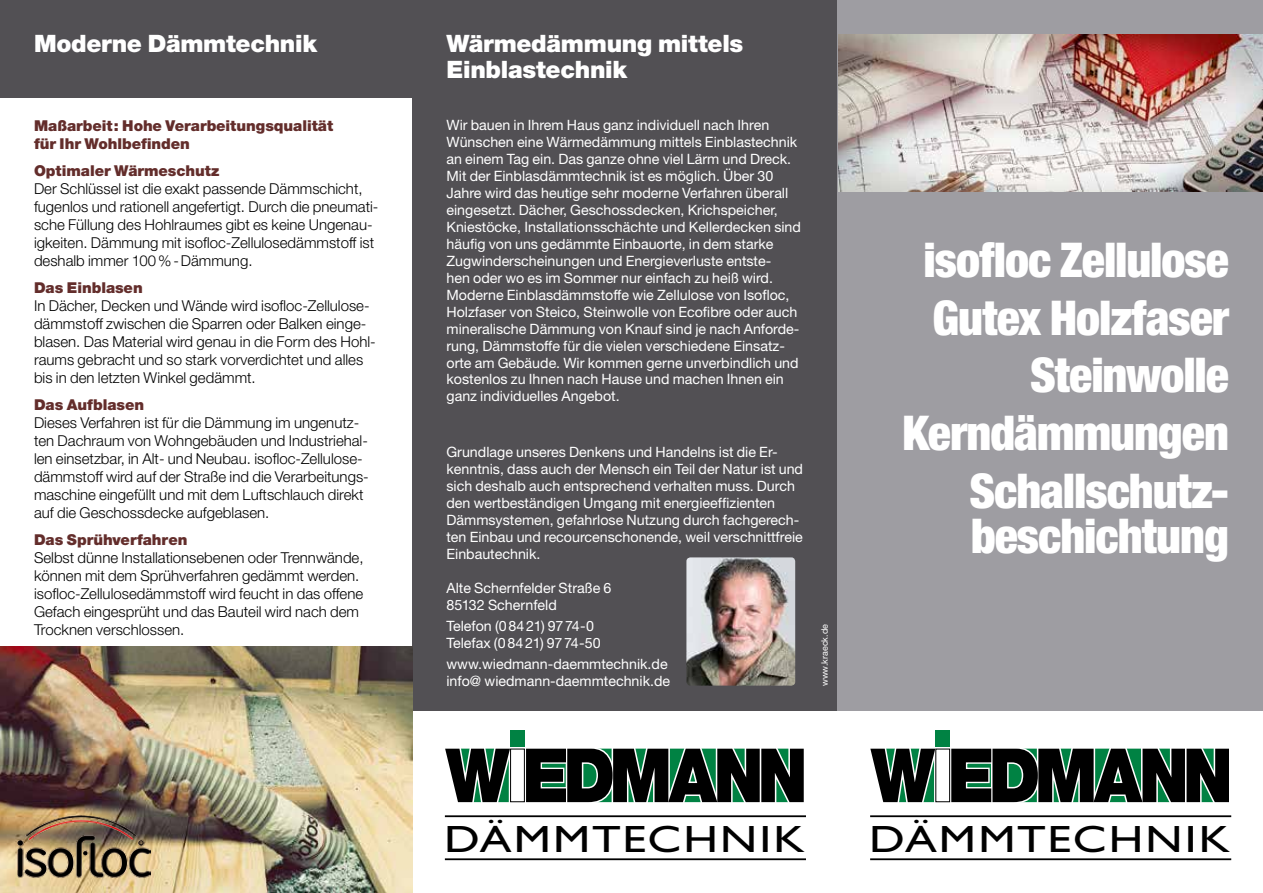
<style>
.page{position:relative;width:1263px;height:893px;background:#fff}
.page>*{position:absolute;margin:0;border:0;box-sizing:border-box;transform-origin:0 0}
.t1{font:900 condensed 48px/57.8px "Helvetica Neue";letter-spacing:-.02em;color:#fff;text-align:right}
.t2{font:38.1px "Gill Sans";letter-spacing:.045em;color:#000;scale:1.25 1}
.t3{font:900 24px/25.5px "Helvetica Neue";letter-spacing:-.01em;color:#fff}
.t4{font:300 15px/18px "Helvetica Neue";color:#000}
.t5{font:900 15px/18px "Helvetica Neue";letter-spacing:-.005em;color:#632d2b}
.t6{font:14.25px/17px "Helvetica Neue";color:#fff}
.t7{font:9px "Helvetica Neue";color:#fff}
</style>
<div class="page">
<div style="left:412px;top:0;width:426px;height:710px;background:#525054"></div>
<div style="left:838px;top:0;width:425px;height:710px;background:#9e9da2"></div>
<div style="left:0;top:0;width:412px;height:98px;background:#525054"></div>
<img style="left:686px;top:557px;width:109px;height:129px">
<svg style="left:445px;top:748px;width:359px;height:55px;background:#293a32"></svg>
<div style="left:511px;top:749px;width:13px;height:53px;background:#fff"></div>
<div style="left:510px;top:749px;width:15px;height:53px;border:1px solid #000"></div>
<div style="left:510px;top:730px;width:15px;height:17px;background:#008243"></div>
<hr style="left:445px;top:815px;width:361px;height:2px;background:#000">
<hr style="left:445px;top:858px;width:361px;height:2px;background:#000">
<svg style="left:870px;top:748px;width:359px;height:55px;background:#2a3c33"></svg>
<div style="left:936px;top:749px;width:14px;height:53px;background:#fff"></div>
<div style="left:935px;top:749px;width:15px;height:53px;border:1px solid #000"></div>
<div style="left:935px;top:730px;width:15px;height:17px;background:#008243"></div>
<hr style="left:870px;top:815px;width:361px;height:2px;background:#000">
<hr style="left:870px;top:858px;width:361px;height:2px;background:#000">
<img style="left:0;top:646px;width:412px;height:247px">
<img style="left:17px;top:815px;width:133px;height:65px">
<img style="left:838px;top:34px;width:425px;height:157px">
<h3 class="t3" style="left:34px;top:31px;width:284px">Moderne Dämmtechnik</h3>
<h3 class="t3" style="left:446px;top:31px;width:298px">Wärmedämmung mittels<br>Einblastechnik</h3>
<p class="t5" style="left:34px;top:116px;width:301px">Maßarbeit: Hohe Verarbeitungsqualität für Ihr Wohlbefinden</p>
<p class="t5" style="left:34px;top:161px;width:187px">Optimaler Wärmeschutz</p>
<p class="t4" style="left:34px;top:179px;width:346px">Der Schlüssel ist die exakt passende Dämmschicht, fugenlos und rationell angefertigt. Durch die pneumati&shy;sche Füllung des Hohlraumes gibt es keine Ungenau&shy;igkeiten. Dämmung mit isofloc-Zellulosedämmstoff ist deshalb immer 100%-Dämmung.</p>
<p class="t5" style="left:34px;top:278px;width:110px">Das Einblasen</p>
<p class="t4" style="left:34px;top:296px;width:343px">In Dächer, Decken und Wände wird isofloc-Zellulose&shy;dämmstoff zwischen die Sparren oder Balken einge&shy;blasen. Das Material wird genau in die Form des Hohl&shy;raums gebracht und so stark vorverdichtet und alles bis in den letzten Winkel gedämmt.</p>
<p class="t5" style="left:34px;top:395px;width:112px">Das Aufblasen</p>
<p class="t4" style="left:34px;top:413px;width:336px">Dieses Verfahren ist für die Dämmung im ungenutz&shy;ten Dachraum von Wohngebäuden und Industriehal&shy;len einsetzbar, in Alt- und Neubau. isofloc-Zellulose&shy;dämmstoff wird auf der Straße ind die Verarbeitungs&shy;maschine eingefüllt und mit dem Luftschlauch direkt auf die Geschossdecke aufgeblasen.</p>
<p class="t5" style="left:34px;top:530px;width:155px">Das Sprühverfahren</p>
<p class="t4" style="left:34px;top:548px;width:331px">Selbst dünne Installationsebenen oder Trennwände, können mit dem Sprühverfahren gedämmt werden. isofloc-Zellulosedämmstoff wird feucht in das offene Gefach eingesprüht und das Bauteil wird nach dem Trocknen verschlossen.</p>
<p class="t6" style="left:446px;top:117px;width:356px">Wir bauen in Ihrem Haus ganz individuell nach Ihren Wünschen eine Wärmedämmung mittels Einblastechnik an einem Tag ein. Das ganze ohne viel Lärm und Dreck.<br>Mit der Einblasdämmtechnik ist es möglich. Über 30<br>Jahre wird das heutige sehr moderne Verfahren überall eingesetzt. Dächer, Geschossdecken, Krichspeicher, Kniestöcke, Installationsschächte und Kellerdecken sind häufig von uns gedämmte Einbauorte, in dem starke Zugwinderscheinungen und Energieverluste entste-<br>hen oder wo es im Sommer nur einfach zu heiß wird.<br>Moderne Einblasdämmstoffe wie Zellulose von Isofloc, Holzfaser von Steico, Steinwolle von Ecofibre oder auch mineralische Dämmung von Knauf sind je nach Anforde&shy;rung, Dämmstoffe für die vielen verschiedene Einsatz&shy;orte am Gebäude. Wir kommen gerne unverbindlich und kostenlos zu Ihnen nach Hause und machen Ihnen ein ganz individuelles Angebot.</p>
<p class="t6" style="left:446px;top:443px;width:358px">Grundlage unseres Denkens und Handelns ist die Er&shy;kenntnis, dass auch der Mensch ein Teil der Natur ist und sich deshalb auch entsprechend verhalten muss. Durch den wertbeständigen Umgang mit energieeffizienten Dämmsystemen, gefahrlose Nutzung durch fachgerech&shy;ten Einbau und recourcenschonende, weil verschnittfreie Einbautechnik.</p>
<p class="t6" style="left:446px;top:579px;width:166px">Alte Schernfelder Straße 6<br>85132 Schernfeld</p>
<p class="t6" style="left:446px;top:617px;width:156px">Telefon (08421) 9774-0<br>Telefax (08421) 9774-50</p>
<p class="t6" style="left:446px;top:655px;width:225px">www.wiedmann-daemmtechnik.de info@ wiedmann-daemmtechnik.de</p>
<p class="t7" style="left:819px;top:686px;width:63px;rotate:-90deg">www.kraeck.de</p>
<h1 class="t1" style="left:902px;top:230px;width:328px">isofloc Zellulose<br>Gutex Holzfaser<br>Steinwolle<br>Kerndämmungen<br>Schallschutz-</h1>
<h1 class="t1" style="left:971px;top:506px;width:260px">beschichtung</h1>
<h2 class="t2" style="left:444px;top:817px;width:290px">DÄMMTECHNIK</h2>
<h2 class="t2" style="left:869px;top:817px;width:290px">DÄMMTECHNIK</h2>
</div>
